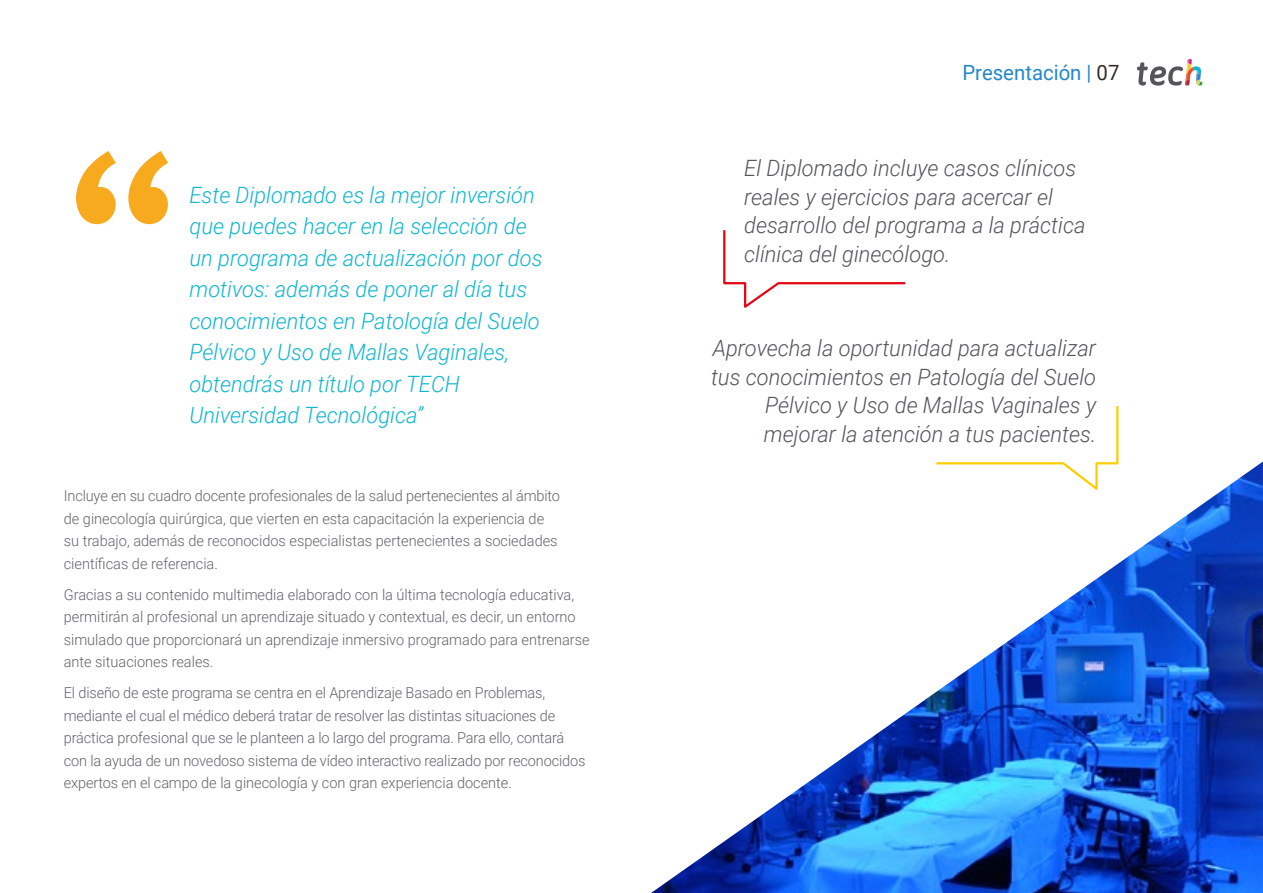
<style>
.page{position:relative;width:1263px;height:893px;background:#fff}
.page>*{position:absolute;margin:0;border:0;box-sizing:border-box;transform-origin:0 0}
.t1{font:italic 300 22.5px/28.5px "Roboto";color:#52555b;text-align:right}
.t2{font:italic 300 22.5px/31.5px "Roboto";color:#0fb6cf}
.t3{font:21px "Roboto";color:#2488c9}
.t4{font:300 15px/22.5px "Roboto";color:#61646a}
.s1{color:#312e20}
</style>
<div class="page">
<img style="left:651px;top:461px;width:612px;height:432px">
<svg style="left:76px;top:151px;width:92px;height:73px"></svg>
<svg style="left:934px;top:406px;width:185px;height:87px"></svg>
<svg style="left:723px;top:230px;width:183px;height:78px"></svg>
<svg style="left:1137px;top:59px;width:65px;height:27px"></svg>
<p class="t2" style="left:189px;top:178px;width:355px">Este Diplomado es la mejor inversión que puedes hacer en la selección de un programa de actualización por dos motivos: además de poner al día tus conocimientos en Patología del Suelo Pélvico y Uso de Mallas Vaginales, obtendrás un título por TECH Universidad Tecnológica”</p>
<p class="t4" style="left:64px;top:484px;width:498px">Incluye en su cuadro docente profesionales de la salud pertenecientes al ámbito de ginecología quirúrgica, que vierten en esta capacitación la experiencia de su trabajo, además de reconocidos especialistas pertenecientes a sociedades científicas de referencia.</p>
<p class="t4" style="left:64px;top:583px;width:527px">Gracias a su contenido multimedia elaborado con la última tecnología educativa, permitirán al profesional un aprendizaje situado y contextual, es decir, un entorno simulado que proporcionará un aprendizaje inmersivo programado para entrenarse ante situaciones reales.</p>
<p class="t4" style="left:64px;top:681px;width:523px">El diseño de este programa se centra en el Aprendizaje Basado en Problemas, mediante el cual el médico deberá tratar de resolver las distintas situaciones de práctica profesional que se le planteen a lo largo del programa. Para ello, contará con la ayuda de un novedoso sistema de vídeo interactivo realizado por reconocidos expertos en el campo de la ginecología y con gran experiencia docente.</p>
<h2 class="t3" style="left:962px;top:57px;width:159px">Presentación | <span class="s1">07</span></h2>
<h1 class="t1" style="left:744px;top:153px;width:343px;text-align:left">El Diplomado incluye casos clínicos reales y ejercicios para acercar el desarrollo del programa a la práctica clínica del ginecólogo.</h1>
<h1 class="t1" style="left:711px;top:333px;width:387px">Aprovecha la oportunidad para actualizar tus conocimientos en Patología del Suelo Pélvico y Uso de Mallas Vaginales y mejorar la atención a tus pacientes.</h1>
</div>
